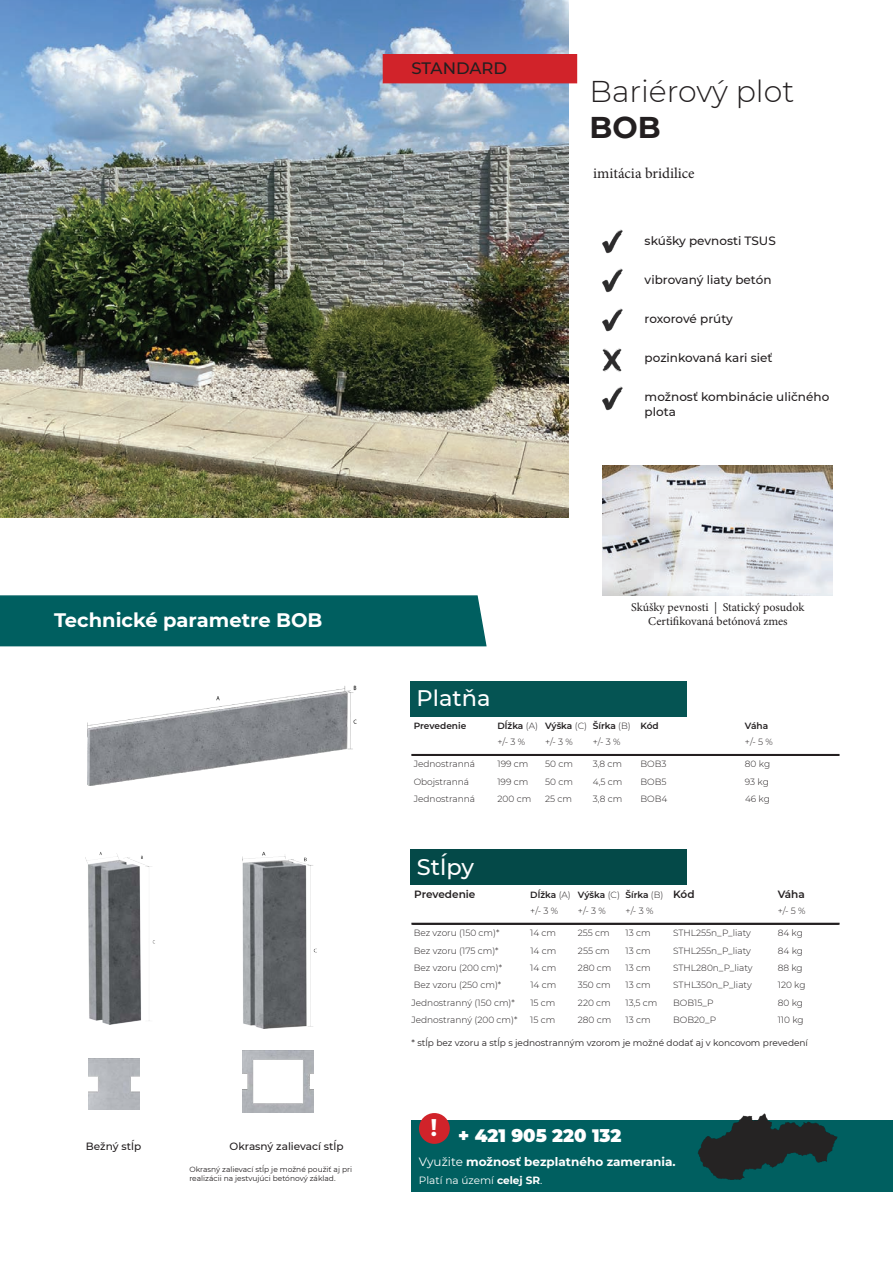
<style>
.page{position:relative;width:893px;height:1263px;background:#fff}
.page>*{position:absolute;margin:0;border:0;box-sizing:border-box;transform-origin:0 0}
.t1{font:300 30px "Montserrat";color:#231f20}
.t2{font:700 30px "Montserrat";color:#231f20}
.t3{font:700 24px "Montserrat";color:#fff}
.t4{font:500 22.5px "Montserrat";color:#fff}
.t5{font:700 19.5px "Montserrat";color:#fff}
.t6{font:900 18px "Montserrat";color:#fff}
.t7{font:500 16.5px "Montserrat";color:#231f20}
.t8{font:15px "Minion Pro";color:#231f20}
.t9{font:500 12px "Montserrat";color:#231f20}
.t10{font:12px "Minion Pro";color:#231f20}
.t11{font:700 12px "Montserrat";color:#fff}
.t12{font:500 10.5px "Montserrat";color:#231f20}
.t13{font:10.5px "Montserrat";color:#fff}
.t14{font:600 10.5px "Montserrat";color:#231f20}
.t15{font:300 9px "Montserrat";color:#231f20}
.t16{font:9px "Montserrat";color:#231f20}
.t17{font:600 9px "Montserrat";color:#231f20}
.t18{font:7.5px "Montserrat";color:#231f20}
.s1{font-weight:300}
.s2{font-weight:400}
.s3{font-weight:700}
</style>
<div class="page">
<img style="left:0;top:0;width:568px;height:517px">
<div style="left:0;top:595px;width:487px;height:52px;background:#005f60"></div>
<img style="left:88px;top:686px;width:269px;height:99px">
<img style="left:86px;top:852px;width:69px;height:172px">
<img style="left:243px;top:852px;width:74px;height:176px">
<img style="left:242px;top:1050px;width:72px;height:63px">
<div style="left:411px;top:1120px;width:482px;height:72px;background:#005f60"></div>
<img style="left:698px;top:1113px;width:140px;height:67px">
<div style="left:419px;top:1113px;width:31px;height:31px;background:#d1232a;border-radius:50%"></div>
<img style="left:602px;top:230px;width:21px;height:24px">
<img style="left:602px;top:269px;width:21px;height:24px">
<img style="left:602px;top:308px;width:21px;height:24px">
<img style="left:602px;top:348px;width:20px;height:24px">
<img style="left:602px;top:386px;width:21px;height:25px">
<img style="left:602px;top:465px;width:231px;height:130px">
<div style="left:411px;top:681px;width:276px;height:35px;background:#055453"></div>
<div style="left:411px;top:850px;width:276px;height:35px;background:#044948"></div>
<div style="left:411px;top:754px;width:428px;height:2px;border:2px solid #231f20"></div>
<div style="left:411px;top:923px;width:429px;height:2px;border:2px solid #231f20"></div>
<div style="left:383px;top:54px;width:194px;height:29px;background:#d1232a"></div>
<p class="t7" style="left:411px;top:56px;width:97px">STANDARD</p>
<p class="t1" style="left:589px;top:71px;width:206px">Bariérový plot</p>
<p class="t2" style="left:589px;top:105px;width:73px">BOB</p>
<p class="t8" style="left:593px;top:163px;width:103px">imitácia bridilice</p>
<p class="t9" style="left:645px;top:232px;width:133px">skúšky pevnosti TSUS</p>
<p class="t9" style="left:645px;top:271px;width:128px">vibrovaný liaty betón</p>
<p class="t9" style="left:645px;top:310px;width:90px">roxorové prúty</p>
<p class="t9" style="left:645px;top:350px;width:129px">pozinkovaná kari sieť</p>
<p class="t9" style="left:645px;top:389px;width:186px">možnosť kombinácie uličného</p>
<p class="t9" style="left:645px;top:403px;width:33px">plota</p>
<p class="t5" style="left:54px;top:606px;width:270px">Technické parametre BOB</p>
<p class="t12" style="left:86px;top:1139px;width:57px">Bežný stĺp</p>
<p class="t12" style="left:230px;top:1139px;width:116px">Okrasný zalievací stĺp</p>
<p class="t18" style="left:189px;top:1164px;width:164px">Okrasný zalievací stĺp je možné použiť aj pri</p>
<p class="t18" style="left:189px;top:1173px;width:148px">realizácii na jestvujúci betónový základ.</p>
<p class="t10" style="left:631px;top:599px;width:175px">Skúšky pevnosti | Statický posudok</p>
<p class="t10" style="left:648px;top:613px;width:141px">Certifikovaná betónová zmes</p>
<p class="t4" style="left:417px;top:682px;width:76px">Platňa</p>
<p class="t17" style="left:414px;top:720px;width:54px">Prevedenie</p>
<p class="t17" style="left:497px;top:720px;width:42px">Dĺžka <span class="s1">(A)</span></p>
<p class="t17" style="left:545px;top:720px;width:43px">Výška <span class="s1">(C)</span></p>
<p class="t17" style="left:593px;top:720px;width:39px">Šírka <span class="s1">(B)</span></p>
<p class="t17" style="left:640px;top:720px;width:20px">Kód</p>
<p class="t17" style="left:745px;top:720px;width:25px">Váha</p>
<p class="t15" style="left:497px;top:736px;width:29px">+/- 3 %</p>
<p class="t15" style="left:545px;top:736px;width:29px">+/- 3 %</p>
<p class="t15" style="left:593px;top:736px;width:29px">+/- 3 %</p>
<p class="t15" style="left:745px;top:736px;width:29px">+/- 5 %</p>
<p class="t15" style="left:414px;top:758px;width:63px">Jednostranná</p>
<p class="t15" style="left:497px;top:758px;width:32px">199 cm</p>
<p class="t15" style="left:545px;top:758px;width:29px">50 cm</p>
<p class="t15" style="left:593px;top:758px;width:31px">3,8 cm</p>
<p class="t15" style="left:640px;top:758px;width:28px">BOB3</p>
<p class="t15" style="left:745px;top:758px;width:27px">80 kg</p>
<p class="t15" style="left:414px;top:775px;width:57px">Obojstranná</p>
<p class="t15" style="left:497px;top:775px;width:32px">199 cm</p>
<p class="t15" style="left:545px;top:775px;width:29px">50 cm</p>
<p class="t15" style="left:593px;top:775px;width:31px">4,5 cm</p>
<p class="t15" style="left:640px;top:775px;width:28px">BOB5</p>
<p class="t15" style="left:745px;top:775px;width:25px">93 kg</p>
<p class="t15" style="left:414px;top:793px;width:63px">Jednostranná</p>
<p class="t15" style="left:498px;top:793px;width:35px">200 cm</p>
<p class="t15" style="left:545px;top:793px;width:28px">25 cm</p>
<p class="t15" style="left:593px;top:793px;width:31px">3,8 cm</p>
<p class="t15" style="left:640px;top:793px;width:28px">BOB4</p>
<p class="t15" style="left:745px;top:793px;width:26px">46 kg</p>
<p class="t4" style="left:417px;top:851px;width:59px">Stĺpy</p>
<p class="t14" style="left:414px;top:887px;width:63px">Prevedenie</p>
<p class="t17" style="left:530px;top:889px;width:42px">Dĺžka <span class="s1">(A)</span></p>
<p class="t17" style="left:578px;top:889px;width:43px">Výška <span class="s1">(C)</span></p>
<p class="t17" style="left:625px;top:889px;width:39px">Šírka <span class="s1">(B)</span></p>
<p class="t14" style="left:673px;top:887px;width:23px">Kód</p>
<p class="t14" style="left:778px;top:887px;width:29px">Váha</p>
<p class="t15" style="left:530px;top:905px;width:29px">+/- 3 %</p>
<p class="t15" style="left:578px;top:905px;width:29px">+/- 3 %</p>
<p class="t15" style="left:625px;top:905px;width:29px">+/- 3 %</p>
<p class="t15" style="left:778px;top:905px;width:29px">+/- 5 %</p>
<p class="t15" style="left:414px;top:944px;width:86px">Bez vzoru (175 cm)*</p>
<p class="t15" style="left:530px;top:944px;width:27px">14 cm</p>
<p class="t15" style="left:578px;top:944px;width:33px">255 cm</p>
<p class="t15" style="left:626px;top:944px;width:27px">13 cm</p>
<p class="t15" style="left:673px;top:944px;width:79px">STHL255n_P_liaty</p>
<p class="t15" style="left:778px;top:944px;width:27px">84 kg</p>
<p class="t15" style="left:414px;top:961px;width:90px">Bez vzoru (200 cm)*</p>
<p class="t15" style="left:530px;top:961px;width:27px">14 cm</p>
<p class="t15" style="left:578px;top:961px;width:35px">280 cm</p>
<p class="t15" style="left:626px;top:961px;width:27px">13 cm</p>
<p class="t15" style="left:673px;top:961px;width:81px">STHL280n_P_liaty</p>
<p class="t15" style="left:778px;top:961px;width:26px">88 kg</p>
<p class="t15" style="left:414px;top:979px;width:89px">Bez vzoru (250 cm)*</p>
<p class="t15" style="left:530px;top:979px;width:27px">14 cm</p>
<p class="t15" style="left:578px;top:979px;width:34px">350 cm</p>
<p class="t15" style="left:626px;top:979px;width:27px">13 cm</p>
<p class="t15" style="left:673px;top:979px;width:80px">STHL350n_P_liaty</p>
<p class="t15" style="left:778px;top:979px;width:29px">120 kg</p>
<p class="t15" style="left:411px;top:996px;width:105px">Jednostranný (150 cm)*</p>
<p class="t15" style="left:530px;top:996px;width:27px">15 cm</p>
<p class="t15" style="left:578px;top:996px;width:34px">220 cm</p>
<p class="t15" style="left:626px;top:996px;width:33px">13,5 cm</p>
<p class="t15" style="left:673px;top:996px;width:42px">BOB15_P</p>
<p class="t15" style="left:778px;top:996px;width:27px">80 kg</p>
<p class="t15" style="left:411px;top:1013px;width:108px">Jednostranný (200 cm)*</p>
<p class="t15" style="left:530px;top:1013px;width:27px">15 cm</p>
<p class="t15" style="left:578px;top:1013px;width:35px">280 cm</p>
<p class="t15" style="left:625px;top:1013px;width:27px">13 cm</p>
<p class="t15" style="left:673px;top:1013px;width:45px">BOB20_P</p>
<p class="t15" style="left:778px;top:1013px;width:27px">110 kg</p>
<p class="t16" style="left:412px;top:1037px;width:398px">* stĺp bez vzoru a stĺp s jednostranným vzorom je možné dodať aj v koncovom prevedení</p>
<p class="t15" style="left:414px;top:927px;width:87px">Bez vzoru (150 cm)*</p>
<p class="t15" style="left:530px;top:927px;width:27px">14 cm</p>
<p class="t15" style="left:578px;top:927px;width:33px">255 cm</p>
<p class="t15" style="left:625px;top:927px;width:27px">13 cm</p>
<p class="t15" style="left:673px;top:927px;width:79px">STHL255n_P_liaty</p>
<p class="t15" style="left:778px;top:927px;width:27px">84 kg</p>
<p class="t3" style="left:431px;top:1110px;width:8px">!</p>
<p class="t6" style="left:458px;top:1122px;width:165px">+ 421 905 220 132</p>
<p class="t11" style="left:419px;top:1153px;width:258px"><span class="s2">Využite</span> možnosť bezplatného zamerania.</p>
<p class="t13" style="left:419px;top:1173px;width:125px">Platí na území <span class="s3">celej SR</span>.</p>
</div>
